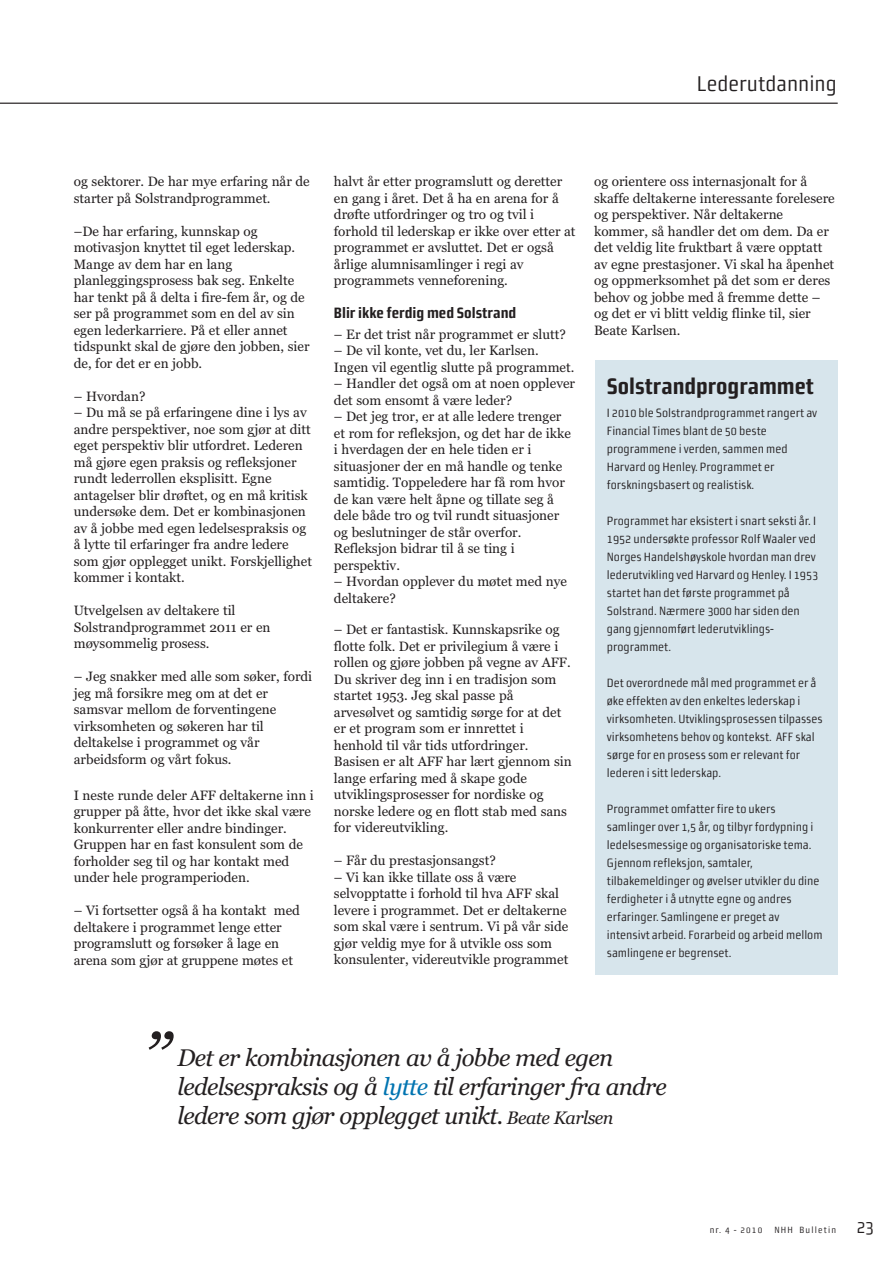
<style>
.page{position:relative;width:893px;height:1263px;background:#fff}
.page>*{position:absolute;margin:0;border:0;box-sizing:border-box;transform-origin:0 0}
.t1{font:italic 70.05px "Georgia";color:#231f20}
.t2{font:italic 24px/28.8px "Georgia";letter-spacing:-.03em;color:#231f20}
.t3{font:22.5px "Morgan Sans Cond Bold Office";color:#231f20}
.t4{font:21.3px "Morgan Sans Cond Regular Office";color:#231f20}
.t5{font:15px "Morgan Sans Cond Bold Office";color:#231f20}
.t6{font:13.5px/16.5px "Georgia";color:#231f20}
.t7{font:12px/18px "Morgan Sans Cond Regular Office";color:#231f20}
.t8{font:9px "Morgan Sans Cond Regular Office";letter-spacing:.13em;color:#231f20}
.s1{color:#0074b1}
.s2{font-size:18px}
</style>
<div class="page">
<div style="left:595px;top:360px;width:243px;height:614px;background:#d7e5ec"></div>
<hr style="left:0;top:103px;width:838px;height:1px;background:#231f20">
<h3 class="t4" style="left:697px;top:71px;width:141px">Lederutdanning</h3>
<p class="t6" style="left:74px;top:173px;width:238px">og sektorer. De har mye erfaring når de starter på Solstrandprogrammet.</p>
<p class="t6" style="left:74px;top:223px;width:237px">–De har erfaring, kunnskap og motivasjon knyttet til eget lederskap.<br>Mange av dem har en lang planleggingsprosess bak seg. Enkelte har tenkt på å delta i fire-fem år, og de ser på programmet som en del av sin egen lederkarriere. På et eller annet tidspunkt skal de gjøre den jobben, sier de, for det er en jobb.</p>
<p class="t6" style="left:74px;top:388px;width:73px">– Hvordan?</p>
<p class="t6" style="left:74px;top:404px;width:240px">– Du må se på erfaringene dine i lys av andre perspektiver, noe som gjør at ditt eget perspektiv blir utfordret. Lederen må gjøre egen praksis og refleksjoner rundt lederrollen eksplisitt. Egne antagelser blir drøftet, og en må kritisk undersøke dem. Det er kombinasjonen av å jobbe med egen ledelsespraksis og å lytte til erfaringer fra andre ledere som gjør opplegget unikt. Forskjellighet kommer i kontakt.</p>
<p class="t6" style="left:74px;top:602px;width:198px">Utvelgelsen av deltakere til<br>Solstrandprogrammet 2011 er en møysommelig prosess.</p>
<p class="t6" style="left:74px;top:668px;width:240px">– Jeg snakker med alle som søker, fordi jeg må forsikre meg om at det er samsvar mellom de forventingene virksomheten og søkeren har til deltakelse i programmet og vår arbeidsform og vårt fokus.</p>
<p class="t6" style="left:74px;top:787px;width:242px">I neste runde deler AFF deltakerne inn i grupper på åtte, hvor det ikke skal være konkurrenter eller andre bindinger.<br>Gruppen har en fast konsulent som de forholder seg til og har kontakt med under hele programperioden.</p>
<p class="t6" style="left:74px;top:902px;width:228px">– Vi fortsetter også å ha kontakt med deltakere i programmet lenge etter programslutt og forsøker å lage en arena som gjør at gruppene møtes et</p>
<p class="t6" style="left:334px;top:173px;width:243px">halvt år etter programslutt og deretter en gang i året. Det å ha en arena for å drøfte utfordringer og tro og tvil i forhold til lederskap er ikke over etter at programmet er avsluttet. Det er også årlige alumnisamlinger i regi av programmets venneforening.</p>
<p class="t5" style="left:334px;top:304px;width:184px">Blir ikke ferdig med Solstrand</p>
<p class="t6" style="left:334px;top:326px;width:233px">– Er det trist når programmet er slutt?</p>
<p class="t6" style="left:334px;top:342px;width:242px">– De vil konte, vet du, ler Karlsen.<br>Ingen vil egentlig slutte på programmet.</p>
<p class="t6" style="left:334px;top:375px;width:243px">– Handler det også om at noen opplever det som ensomt å være leder?</p>
<p class="t6" style="left:334px;top:408px;width:238px">– Det jeg tror, er at alle ledere trenger et rom for refleksjon, og det har de ikke i hverdagen der en hele tiden er i situasjoner der en må handle og tenke samtidig. Toppeledere har få rom hvor de kan være helt åpne og tillate seg å dele både tro og tvil rundt situasjoner og beslutninger de står overfor.<br>Refleksjon bidrar til å se ting i perspektiv.</p>
<p class="t6" style="left:334px;top:573px;width:234px">– Hvordan opplever du møtet med nye deltakere?</p>
<p class="t6" style="left:334px;top:621px;width:239px">– Det er fantastisk. Kunnskapsrike og flotte folk. Det er privilegium å være i rollen og gjøre jobben på vegne av AFF.<br>Du skriver deg inn i en tradisjon som startet 1953. Jeg skal passe på arvesølvet og samtidig sørge for at det er et program som er innrettet i henhold til vår tids utfordringer.<br>Basisen er alt AFF har lært gjennom sin lange erfaring med å skape gode utviklingsprosesser for nordiske og norske ledere og en flott stab med sans for videreutvikling.</p>
<p class="t6" style="left:334px;top:852px;width:163px">– Får du prestasjonsangst?</p>
<p class="t6" style="left:334px;top:869px;width:236px">– Vi kan ikke tillate oss å være selvopptatte i forhold til hva AFF skal levere i programmet. Det er deltakerne som skal være i sentrum. Vi på vår side gjør veldig mye for å utvikle oss som konsulenter, videreutvikle programmet</p>
<p class="t6" style="left:594px;top:173px;width:242px">og orientere oss internasjonalt for å skaffe deltakerne interessante forelesere og perspektiver. Når deltakerne kommer, så handler det om dem. Da er det veldig lite fruktbart å være opptatt av egne prestasjoner. Vi skal ha åpenhet og oppmerksomhet på det som er deres behov og jobbe med å fremme dette – og det er vi blitt veldig flinke til, sier Beate Karlsen.</p>
<h3 class="t3" style="left:607px;top:373px;width:209px">Solstrandprogrammet</h3>
<p class="t7" style="left:607px;top:403px;width:212px">I 2010 ble Solstrandprogrammet rangert av Financial Times blant de 50 beste programmene i verden, sammen med Harvard og Henley. Programmet er forskningsbasert og realistisk.</p>
<p class="t7" style="left:607px;top:511px;width:213px">Programmet har eksistert i snart seksti år. I 1952 undersøkte professor Rolf Waaler ved Norges Handelshøyskole hvordan man drev lederutvikling ved Harvard og Henley. I 1953 startet han det første programmet på Solstrand. Nærmere 3000 har siden den gang gjennomført lederutviklings&shy;programmet.</p>
<p class="t7" style="left:607px;top:673px;width:217px">Det overordnede mål med programmet er å øke effekten av den enkeltes lederskap i virksomheten. Utviklingsprosessen tilpasses virksomhetens behov og kontekst. AFF skal sørge for en prosess som er relevant for lederen i sitt lederskap.</p>
<p class="t7" style="left:607px;top:799px;width:217px">Programmet omfatter fire to ukers samlinger over 1,5 år, og tilbyr fordypning i ledelsesmessige og organisatoriske tema.<br>Gjennom refleksjon, samtaler, tilbakemeldinger og øvelser utvikler du dine ferdigheter i å utnytte egne og andres erfaringer. Samlingene er preget av intensivt arbeid. Forarbeid og arbeid mellom samlingene er begrenset.</p>
<h1 class="t1" style="left:143px;top:1018px;width:29px">”</h1>
<h2 class="t2" style="left:177px;top:1044px;width:491px">Det er kombinasjonen av å jobbe med egen ledelsespraksis og å <span class="s1">lytte</span> til erfaringer fra andre ledere som gjør opplegget unikt. <span class="s2">Beate Karlsen</span></h2>
<p class="t8" style="left:710px;top:1225px;width:54px">nr. 4 - 2010</p>
<p class="t8" style="left:774px;top:1225px;width:101px">NHH Bulletin <span class="s2">23</span></p>
</div>
